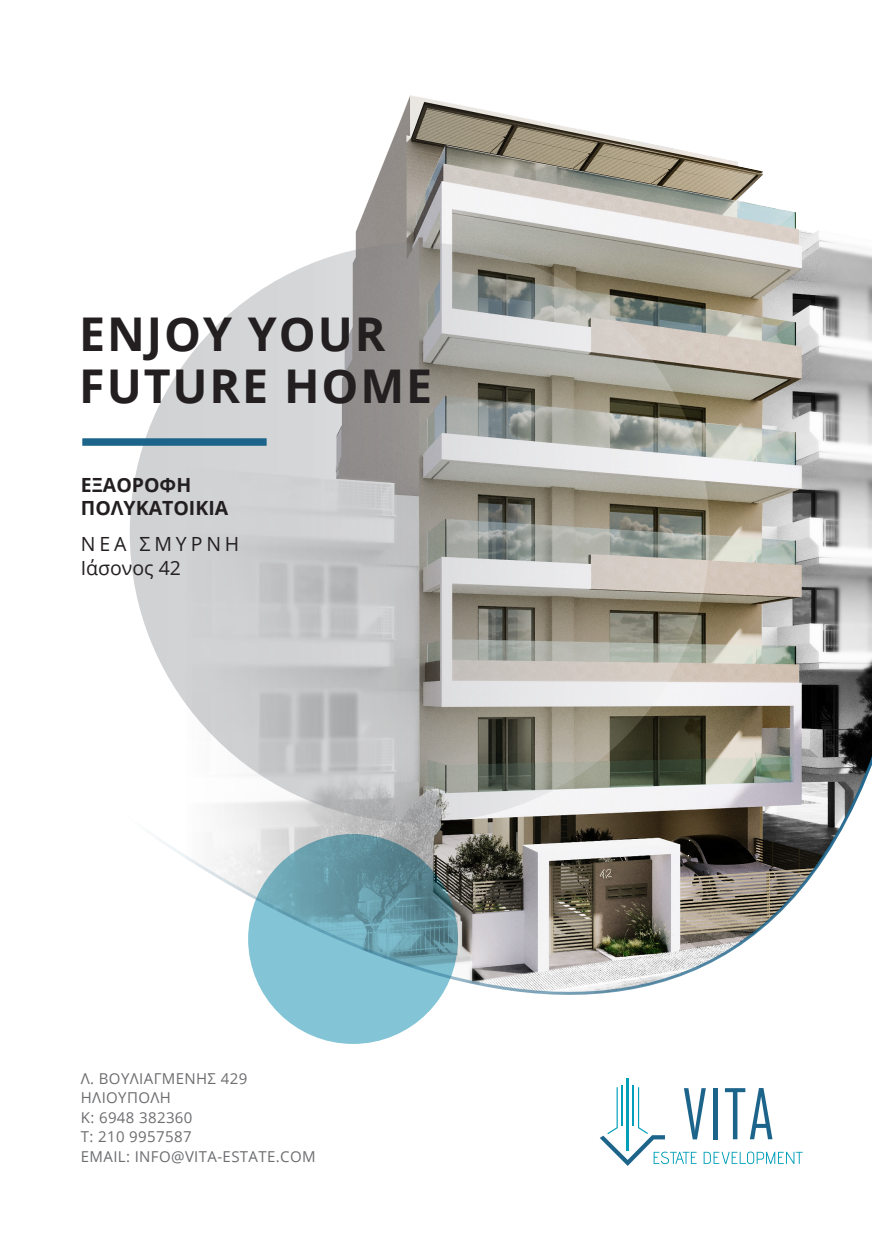
<style>
.page{position:relative;width:872px;height:1234px;background:#fff}
.page>*{position:absolute;margin:0;border:0;box-sizing:border-box;transform-origin:0 0}
.t1{font:700 46.5px/51px "Open Sans";letter-spacing:.04em;color:#231f20}
.t2{font:700 19.5px "Open Sans";color:#231f20}
.t3{font:19.5px "Open Sans";letter-spacing:.2em;color:#231f20}
.t4{font:19.5px "Open Sans";color:#231f20}
.t5{font:15px/19.5px "Open Sans";letter-spacing:.025em;color:#6c6d70}
</style>
<div class="page">
<div style="left:248px;top:833px;width:210px;height:210px;background:#83c5d6;border-radius:50%"></div>
<img style="left:355px;top:95px;width:511px;height:603px">
<svg style="left:130px;top:242px;width:579px;height:580px;background:#b5b5b2"></svg>
<img style="left:158px;top:698px;width:714px;height:298px">
<hr style="left:626px;top:1078px;width:3px;height:72px;background:#009fba">
<hr style="left:622px;top:1084px;width:1px;height:40px;background:#009fba">
<hr style="left:632px;top:1084px;width:2px;height:40px;background:#009fba">
<svg style="left:600px;top:1086px;width:202px;height:79px"></svg>
<div style="left:82px;top:438px;width:185px;height:7px;background:#1d648b"></div>
<p class="t1" style="left:79px;top:308px;width:354px">ENJOY YOUR<br>FUTURE HOME</p>
<p class="t2" style="left:81px;top:470px;width:112px">ΕΞΑΟΡΟΦΗ</p>
<p class="t2" style="left:81px;top:494px;width:149px">ΠΟΛΥΚΑΤΟΙΚΙΑ</p>
<p class="t3" style="left:81px;top:530px;width:160px">ΝΕ Α ΣΜΥΡΝΗ</p>
<p class="t4" style="left:81px;top:554px;width:102px">Ιάσονος 42</p>
<p class="t5" style="left:81px;top:1067px;width:168px">Λ. ΒΟΥΛΙΑΓΜΈΝΗΣ 429<br>ΗΛΙΟΎΠΟΛΗ</p>
<p class="t5" style="left:81px;top:1106px;width:113px">K: 6948 382360<br>Τ: 210 9957587</p>
<p class="t5" style="left:81px;top:1145px;width:236px">EMAIL: INFO@VITA-ESTATE.COM</p>
</div>
